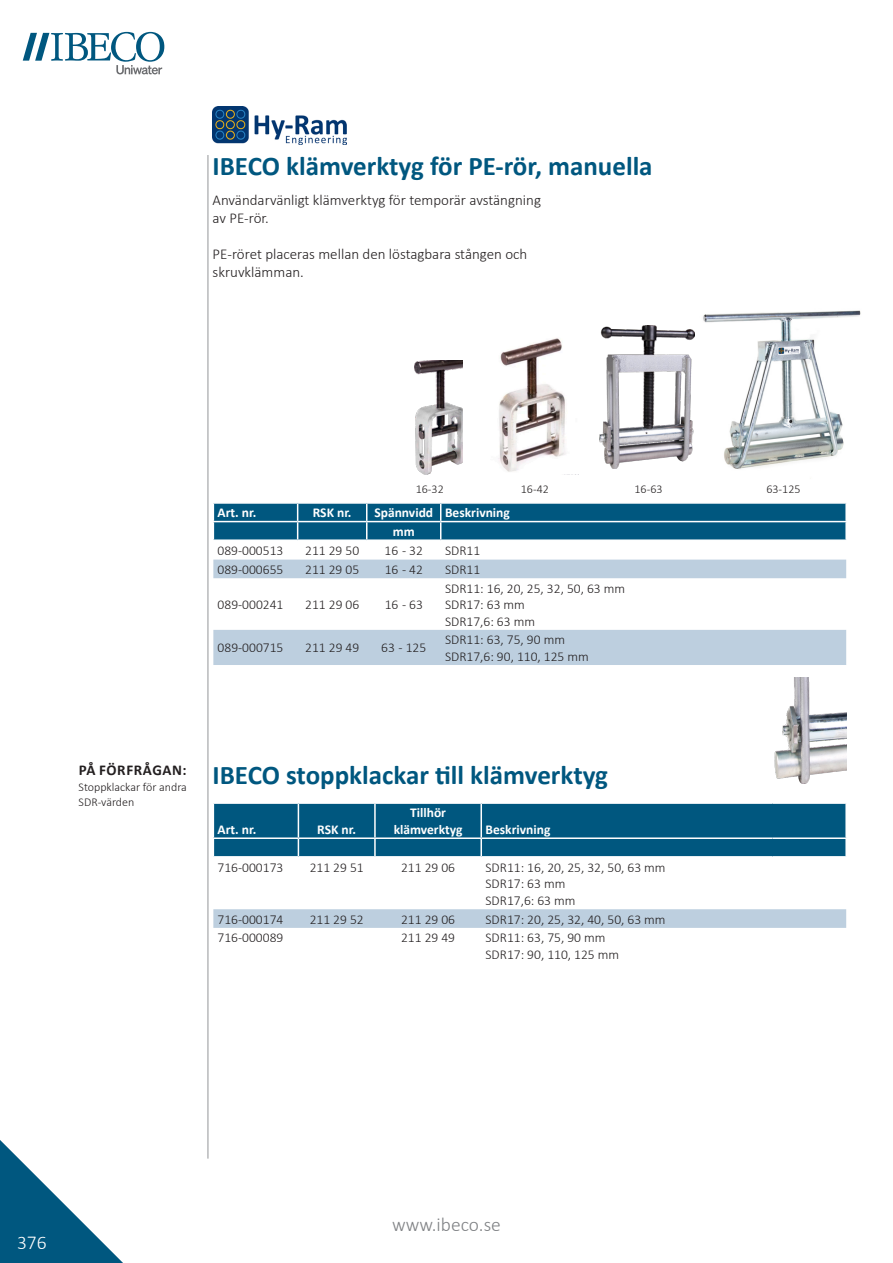
<style>
.page{position:relative;width:893px;height:1263px;background:#fff}
.page>*{position:absolute;margin:0;border:0;box-sizing:border-box;transform-origin:0 0}
.t1{font:700 27px "Calibri";color:#00577f}
.t2{font:300 19.5px "Calibri";color:#808285}
.t3{font:300 19.5px "Calibri";color:#fff}
.t4{font:300 15px/18px "Calibri";color:#231f20}
.t5{font:700 15px "Calibri";letter-spacing:.04em;color:#231f20}
.t6{font:300 13.5px/16.5px "Calibri";color:#231f20}
.t7{font:700 13.5px/18.6px "Calibri";color:#fff}
.t8{font:300 12px/15px "Calibri";color:#231f20}
</style>
<div class="page">
<svg style="left:23px;top:32px;width:141px;height:42px"></svg>
<hr style="left:208px;top:155px;width:1px;height:1003px;background:#939598">
<svg style="left:0;top:1140px;width:123px;height:123px"></svg>
<img style="left:703px;top:310px;width:158px;height:159px">
<img style="left:600px;top:326px;width:95px;height:143px">
<svg style="left:213px;top:560px;width:633px;height:105px;fill:#bdcfdf"></svg>
<svg style="left:213px;top:503px;width:634px;height:36px;background:#126288"></svg>
<div style="left:213px;top:909px;width:633px;height:19px;background:#bdcfdf"></div>
<svg style="left:213px;top:803px;width:634px;height:53px;background:#0e6086"></svg>
<img style="left:774px;top:678px;width:72px;height:105px">
<img style="left:213px;top:106px;width:134px;height:39px">
<img style="left:498px;top:338px;width:68px;height:134px">
<div style="left:555px;top:465px;width:34px;height:9px;background:#fff"></div>
<img style="left:415px;top:360px;width:48px;height:114px">
<h1 class="t1" style="left:213px;top:147px;width:441px">IBECO klämverktyg för PE-rör, manuella</h1>
<p class="t4" style="left:213px;top:191px;width:330px">Användarvänligt klämverktyg för temporär avstängning av PE-rör.</p>
<p class="t4" style="left:213px;top:245px;width:316px">PE-röret placeras mellan den löstagbara stången och skruvklämman.</p>
<p class="t8" style="left:416px;top:481px;width:30px">16-32</p>
<p class="t8" style="left:521px;top:481px;width:30px">16-42</p>
<p class="t8" style="left:634px;top:481px;width:30px">16-63</p>
<p class="t8" style="left:766px;top:481px;width:36px">63-125</p>
<p class="t7" style="left:218px;top:503px;width:40px">Art. nr.</p>
<p class="t7" style="left:313px;top:503px;width:40px">RSK nr.</p>
<p class="t7" style="left:393px;top:503px;width:119px;text-indent:-18px">Spännvidd Beskrivning mm</p>
<p class="t6" style="left:218px;top:542px;width:67px">089-000513</p>
<p class="t6" style="left:305px;top:542px;width:56px">211 29 50</p>
<p class="t6" style="left:385px;top:542px;width:40px">16 - 32</p>
<p class="t6" style="left:445px;top:542px;width:37px">SDR11</p>
<p class="t6" style="left:218px;top:561px;width:67px">089-000655</p>
<p class="t6" style="left:305px;top:561px;width:56px">211 29 05</p>
<p class="t6" style="left:385px;top:561px;width:40px">16 - 42</p>
<p class="t6" style="left:445px;top:561px;width:37px">SDR11</p>
<p class="t6" style="left:218px;top:596px;width:67px">089-000241</p>
<p class="t6" style="left:305px;top:596px;width:56px">211 29 06</p>
<p class="t6" style="left:385px;top:596px;width:40px">16 - 63</p>
<p class="t6" style="left:445px;top:580px;width:182px">SDR11: 16, 20, 25, 32, 50, 63 mm<br>SDR17: 63 mm<br>SDR17,6: 63 mm</p>
<p class="t6" style="left:218px;top:640px;width:67px">089-000715</p>
<p class="t6" style="left:305px;top:640px;width:56px">211 29 49</p>
<p class="t6" style="left:381px;top:640px;width:47px">63 - 125</p>
<p class="t6" style="left:445px;top:631px;width:145px">SDR11: 63, 75, 90 mm<br>SDR17,6: 90, 110, 125 mm</p>
<p class="t5" style="left:79px;top:759px;width:109px">PÅ FÖRFRÅGAN:</p>
<p class="t8" style="left:79px;top:780px;width:110px">Stoppklackar för andra<br>SDR-värden</p>
<h1 class="t1" style="left:213px;top:755px;width:397px">IBECO stoppklackar till klämverktyg</h1>
<p class="t7" style="left:218px;top:820px;width:40px">Art. nr.</p>
<p class="t7" style="left:317px;top:820px;width:40px">RSK nr.</p>
<p class="t7" style="left:394px;top:804px;width:70px;line-height:16.5px;text-align:center">Tillhör klämverktyg</p>
<p class="t7" style="left:485px;top:820px;width:66px">Beskrivning</p>
<p class="t6" style="left:218px;top:859px;width:67px">716-000173</p>
<p class="t6" style="left:310px;top:859px;width:56px">211 29 51</p>
<p class="t6" style="left:401px;top:859px;width:56px">211 29 06</p>
<p class="t6" style="left:485px;top:859px;width:182px">SDR11: 16, 20, 25, 32, 50, 63 mm<br>SDR17: 63 mm<br>SDR17,6: 63 mm</p>
<p class="t6" style="left:218px;top:911px;width:67px">716-000174</p>
<p class="t6" style="left:310px;top:911px;width:56px">211 29 52</p>
<p class="t6" style="left:401px;top:911px;width:56px">211 29 06</p>
<p class="t6" style="left:485px;top:911px;width:182px">SDR17: 20, 25, 32, 40, 50, 63 mm</p>
<p class="t6" style="left:218px;top:929px;width:67px">716-000089</p>
<p class="t6" style="left:401px;top:929px;width:56px">211 29 49</p>
<p class="t6" style="left:485px;top:929px;width:135px">SDR11: 63, 75, 90 mm<br>SDR17: 90, 110, 125 mm</p>
<h2 class="t3" style="left:17px;top:1230px;width:31px">376</h2>
<h2 class="t2" style="left:392px;top:1212px;width:110px">www.ibeco.se</h2>
</div>
